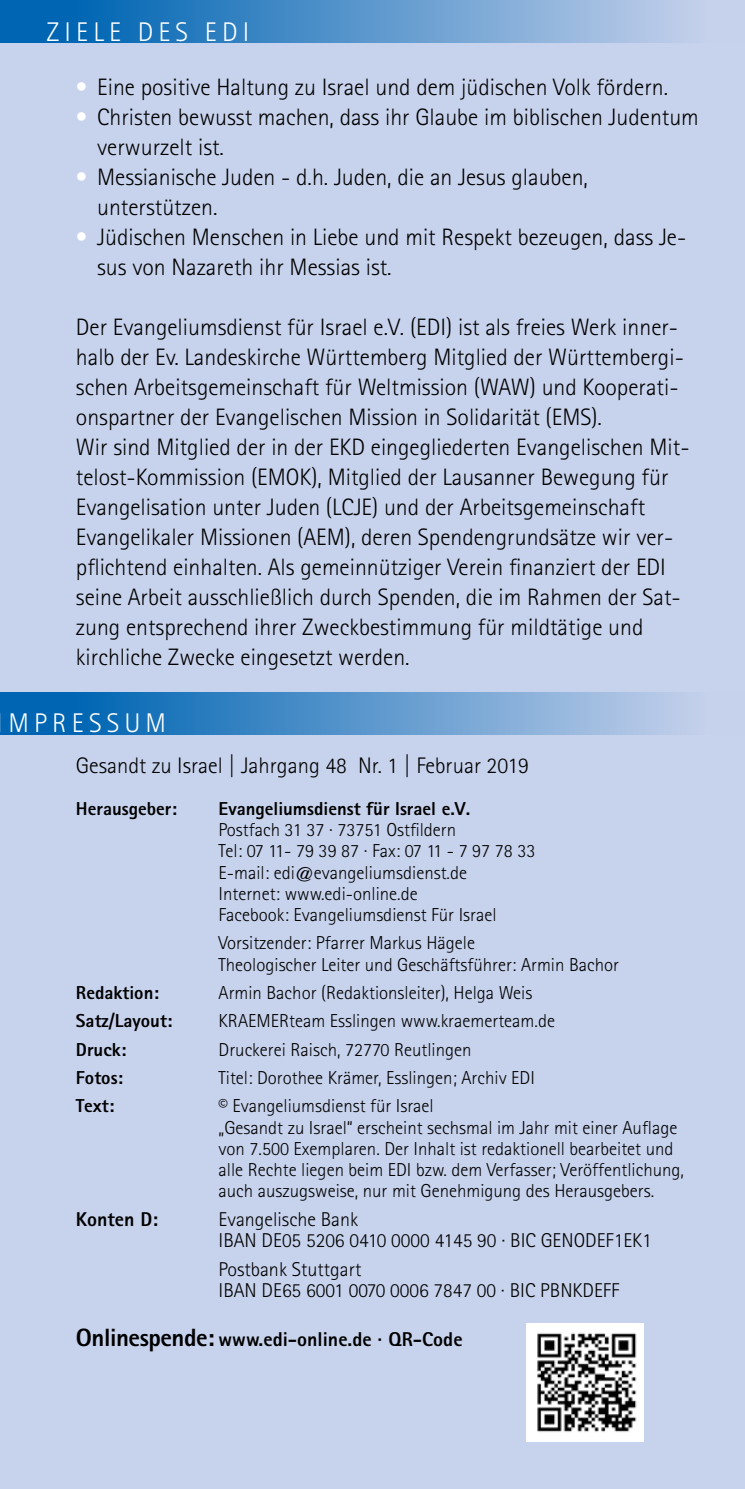
<style>
.page{position:relative;width:745px;height:1489px;background:#fff}
.page>*{position:absolute;margin:0;border:0;box-sizing:border-box;transform-origin:0 0}
.t1{font:300 27px "Agfa Rotis Sans Serif";letter-spacing:.19em;color:#fff}
.t2{font:300 23.75px/30px "Agfa Rotis Sans Serif";color:#000}
.t3{font:300 22.5px "Agfa Rotis Sans Serif";color:#000}
.t4{font:300 20px/21.2px "Agfa Rotis Sans Serif";color:#000}
.t5{font:800 20px "Agfa Rotis Sans Serif";color:#000}
.t6{font:300 18.75px/21.2px "Agfa Rotis Sans Serif";color:#000}
.t7{font:800 18.75px "Agfa Rotis Sans Serif";color:#000}
.s1{color:#fff}
.s2{font-size:25px}
</style>
<div class="page">
<div style="left:0;top:0;width:744px;height:1488px;background:#c7d2ec"></div>
<div style="left:0;top:0;width:744px;height:43px;background:linear-gradient(to right,#005cae,#cdd5ed)"></div>
<div style="left:0;top:692px;width:744px;height:42px;background:linear-gradient(to right,#005cae,#cdd5ed)"></div>
<img style="left:526px;top:1323px;width:116px;height:118px">
<p class="t1" style="left:46px;top:16px;width:204px">ZIELE DES EDI</p>
<p class="t2" style="left:76px;top:72px;width:593px"><span class="s1">•</span> Eine positive Haltung zu Israel und dem jüdischen Volk fördern.</p>
<p class="t2" style="left:97px;top:102px;width:602px;text-indent:-21px"><span class="s1">•</span> Christen bewusst machen, dass ihr Glaube im biblischen Judentum verwurzelt ist.</p>
<p class="t2" style="left:97px;top:162px;width:492px;text-indent:-21px"><span class="s1">•</span> Messianische Juden - d.h. Juden, die an Jesus glauben, unterstützen.</p>
<p class="t2" style="left:97px;top:222px;width:590px;text-indent:-21px"><span class="s1">•</span> Jüdischen Menschen in Liebe und mit Respekt bezeugen, dass Je&shy;sus von Nazareth ihr Messias ist.</p>
<p class="t2" style="left:76px;top:312px;width:614px">Der Evangeliumsdienst für Israel e.V. (EDI) ist als freies Werk inner&shy;halb der Ev. Landeskirche Württemberg Mitglied der Württembergi&shy;schen Arbeitsgemeinschaft für Weltmission (WAW) und Kooperati&shy;onspartner der Evangelischen Mission in Solidarität (EMS).<br>Wir sind Mitglied der in der EKD eingegliederten Evangelischen Mit&shy;telost-Kommission (EMOK), Mitglied der Lausanner Bewegung für Evangelisation unter Juden (LCJE) und der Arbeitsgemeinschaft Evangelikaler Missionen (AEM), deren Spendengrundsätze wir ver&shy;pflichtend einhalten. Als gemeinnütziger Verein finanziert der EDI seine Arbeit ausschließlich durch Spenden, die im Rahmen der Sat&shy;zung entsprechend ihrer Zweckbestimmung für mildtätige und kirchliche Zwecke eingesetzt werden.</p>
<p class="t1" style="left:-3px;top:707px;width:171px">IMPRESSUM</p>
<p class="t3" style="left:76px;top:752px;width:454px">Gesandt zu Israel | Jahrgang 48 Nr. 1 | Februar 2019</p>
<p class="t7" style="left:76px;top:796px;width:103px">Herausgeber:</p>
<p class="t7" style="left:218px;top:796px;width:253px">Evangeliumsdienst für Israel e.V.</p>
<p class="t6" style="left:218px;top:819px;width:318px">Postfach 31 37 · 73751 Ostfildern<br>Tel: 07 11- 79 39 87 · Fax: 07 11 - 7 97 78 33<br>E-mail: edi@evangeliumsdienst.de<br>Internet: www.edi-online.de<br>Facebook: Evangeliumsdienst Für Israel</p>
<p class="t6" style="left:218px;top:932px;width:401px">Vorsitzender: Pfarrer Markus Hägele<br>Theologischer Leiter und Geschäftsführer: Armin Bachor</p>
<p class="t7" style="left:76px;top:980px;width:84px">Redaktion:</p>
<p class="t6" style="left:218px;top:982px;width:315px">Armin Bachor (Redaktionsleiter), Helga Weis</p>
<p class="t7" style="left:76px;top:1009px;width:98px">Satz/Layout:</p>
<p class="t6" style="left:218px;top:1010px;width:338px">KRAEMERteam Esslingen www.kraemerteam.de</p>
<p class="t7" style="left:76px;top:1037px;width:52px">Druck:</p>
<p class="t6" style="left:218px;top:1038px;width:254px">Druckerei Raisch, 72770 Reutlingen</p>
<p class="t7" style="left:76px;top:1065px;width:49px">Fotos:</p>
<p class="t6" style="left:218px;top:1067px;width:317px">Titel: Dorothee Krämer, Esslingen; Archiv EDI</p>
<p class="t7" style="left:76px;top:1094px;width:40px">Text:</p>
<p class="t6" style="left:218px;top:1095px;width:466px">© Evangeliumsdienst für Israel<br>„Gesandt zu Israel“ erscheint sechsmal im Jahr mit einer Auflage von 7.500 Exemplaren. Der Inhalt ist redaktionell bearbeitet und alle Rechte liegen beim EDI bzw. dem Verfasser; Veröffentlichung, auch auszugsweise, nur mit Genehmigung des Herausgebers.</p>
<p class="t5" style="left:76px;top:1206px;width:84px">Konten D:</p>
<p class="t4" style="left:218px;top:1208px;width:434px">Evangelische Bank<br>IBAN DE05 5206 0410 0000 4145 90 · BIC GENODEF1EK1</p>
<p class="t4" style="left:218px;top:1257px;width:402px">Postbank Stuttgart<br>IBAN DE65 6001 0070 0006 7847 00 · BIC PBNKDEFF</p>
<p class="t5" style="left:76px;top:1326px;width:388px"><span class="s2">Onlinespende:</span> www.edi-online.de · QR-Code</p>
</div>
